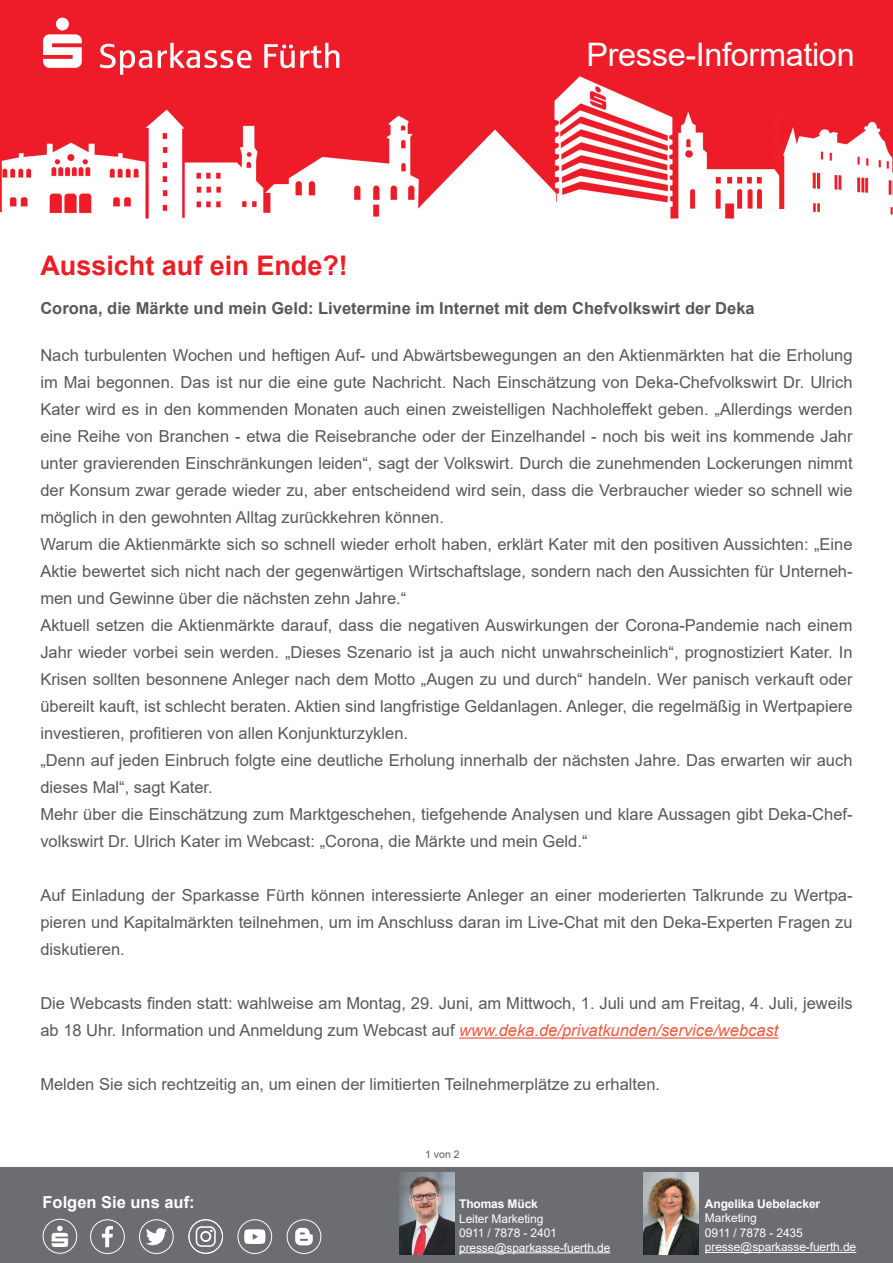
<style>
.page{position:relative;width:893px;height:1263px;background:#fff}
.page>*{position:absolute;margin:0;border:0;box-sizing:border-box;transform-origin:0 0}
.t1{font:32.4px "Arial";letter-spacing:-.01em;color:#fff}
.t2{font:700 27px "Arial";color:#ee1d23}
.t3{font:16.5px/27px "Arial";color:#57585a;text-align:justify}
.t4{font:700 16.5px "Arial";color:#57585a}
.t5{font:700 16.5px "Arial";color:#fff}
.t6{font:12px "Arial";letter-spacing:-.01em;color:#fff}
.t7{font:700 12px "Arial";letter-spacing:-.01em;color:#fff}
.t8{font:10.5px "Arial";color:#57585a}
.s1{font-style:italic;color:#f0593e}
</style>
<div class="page">
<hr style="left:459px;top:1037px;width:319px;height:2px;background:#f0593e">
<div style="left:0;top:1167px;width:893px;height:96px;background:#6c6d70"></div>
<img style="left:400px;top:1172px;width:55px;height:83px">
<img style="left:643px;top:1172px;width:55px;height:83px">
<hr style="left:459px;top:1252px;width:151px;height:1px;background:#fff">
<hr style="left:705px;top:1252px;width:151px;height:1px;background:#fff">
<div style="left:43px;top:1219px;width:34px;height:34px;border:1px solid #fff;border-radius:50%"></div>
<div style="left:90px;top:1219px;width:35px;height:35px;border:1px solid #fff;border-radius:50%"></div>
<svg style="left:102px;top:1226px;width:11px;height:21px"></svg>
<div style="left:139px;top:1219px;width:35px;height:35px;border:1px solid #fff;border-radius:50%"></div>
<svg style="left:146px;top:1228px;width:21px;height:17px"></svg>
<div style="left:188px;top:1219px;width:35px;height:35px;border:1px solid #fff;border-radius:50%"></div>
<svg style="left:196px;top:1226px;width:20px;height:21px"></svg>
<div style="left:237px;top:1219px;width:35px;height:35px;border:1px solid #fff;border-radius:50%"></div>
<svg style="left:244px;top:1229px;width:21px;height:15px"></svg>
<div style="left:287px;top:1219px;width:34px;height:35px;border:1px solid #fff;border-radius:50%"></div>
<svg style="left:295px;top:1228px;width:18px;height:17px"></svg>
<img style="left:0;top:0;width:893px;height:219px">
<svg style="left:43px;top:18px;width:296px;height:57px"></svg>
<p class="t1" style="left:586px;top:32px;width:270px">Presse-Information</p>
<p class="t2" style="left:40px;top:246px;width:309px">Aussicht auf ein Ende?!</p>
<p class="t4" style="left:40px;top:297px;width:716px">Corona, die Märkte und mein Geld: Livetermine im Internet mit dem Chefvolkswirt der Deka</p>
<p class="t3" style="left:40px;top:342px;width:814px">Nach turbulenten Wochen und heftigen Auf- und Abwärtsbewegungen an den Aktienmärkten hat die Erholung im Mai begonnen. Das ist nur die eine gute Nachricht. Nach Einschätzung von Deka-Chefvolkswirt Dr. Ulrich Kater wird es in den kommenden Monaten auch einen zweistelligen Nachholeffekt geben. „Allerdings werden eine Reihe von Branchen - etwa die Reisebranche oder der Einzelhandel - noch bis weit ins kommende Jahr unter gravierenden Einschränkungen leiden“, sagt der Volkswirt. Durch die zunehmenden Lockerungen nimmt der Konsum zwar gerade wieder zu, aber entscheidend wird sein, dass die Verbraucher wieder so schnell wie möglich in den gewohnten Alltag zurückkehren können.</p>
<p class="t3" style="left:40px;top:531px;width:814px">Warum die Aktienmärkte sich so schnell wieder erholt haben, erklärt Kater mit den positiven Aussichten: „Eine Aktie bewertet sich nicht nach der gegenwärtigen Wirtschaftslage, sondern nach den Aussichten für Unterneh&shy;men und Gewinne über die nächsten zehn Jahre.“</p>
<p class="t3" style="left:40px;top:612px;width:814px">Aktuell setzen die Aktienmärkte darauf, dass die negativen Auswirkungen der Corona-Pandemie nach einem Jahr wieder vorbei sein werden. „Dieses Szenario ist ja auch nicht unwahrscheinlich“, prognostiziert Kater. In Krisen sollten besonnene Anleger nach dem Motto „Augen zu und durch“ handeln. Wer panisch verkauft oder übereilt kauft, ist schlecht beraten. Aktien sind langfristige Geldanlagen. Anleger, die regelmäßig in Wertpapiere investieren, profitieren von allen Konjunkturzyklen.</p>
<p class="t3" style="left:40px;top:747px;width:814px">„Denn auf jeden Einbruch folgte eine deutliche Erholung innerhalb der nächsten Jahre. Das erwarten wir auch dieses Mal“, sagt Kater.</p>
<p class="t3" style="left:40px;top:801px;width:814px">Mehr über die Einschätzung zum Marktgeschehen, tiefgehende Analysen und klare Aussagen gibt Deka-Chef&shy;volkswirt Dr. Ulrich Kater im Webcast: „Corona, die Märkte und mein Geld.“</p>
<p class="t3" style="left:40px;top:882px;width:814px">Auf Einladung der Sparkasse Fürth können interessierte Anleger an einer moderierten Talkrunde zu Wertpa&shy;pieren und Kapitalmärkten teilnehmen, um im Anschluss daran im Live-Chat mit den Deka-Experten Fragen zu diskutieren.</p>
<p class="t3" style="left:40px;top:990px;width:814px">Die Webcasts finden statt: wahlweise am Montag, 29. Juni, am Mittwoch, 1. Juli und am Freitag, 4. Juli, jeweils ab 18 Uhr. Information und Anmeldung zum Webcast auf <span class="s1">www.deka.de/privatkunden/service/webcast</span></p>
<p class="t3" style="left:40px;top:1071px;width:621px">Melden Sie sich rechtzeitig an, um einen der limitierten Teilnehmerplätze zu erhalten.</p>
<p class="t5" style="left:43px;top:1190px;width:154px">Folgen Sie uns auf:</p>
<p class="t8" style="left:425px;top:1147px;width:36px">1 von 2</p>
<p class="t7" style="left:459px;top:1196px;width:80px">Thomas Mück</p>
<p class="t6" style="left:459px;top:1210px;width:86px">Leiter Marketing</p>
<p class="t6" style="left:459px;top:1225px;width:99px">0911 / 7878 - 2401</p>
<p class="t6" style="left:459px;top:1239px;width:153px">presse@sparkasse-fuerth.de</p>
<p class="t7" style="left:705px;top:1195px;width:117px">Angelika Uebelacker</p>
<p class="t6" style="left:705px;top:1210px;width:53px">Marketing</p>
<p class="t6" style="left:705px;top:1224px;width:99px">0911 / 7878 - 2435</p>
<p class="t6" style="left:705px;top:1239px;width:153px">presse@sparkasse-fuerth.de</p>
</div>
